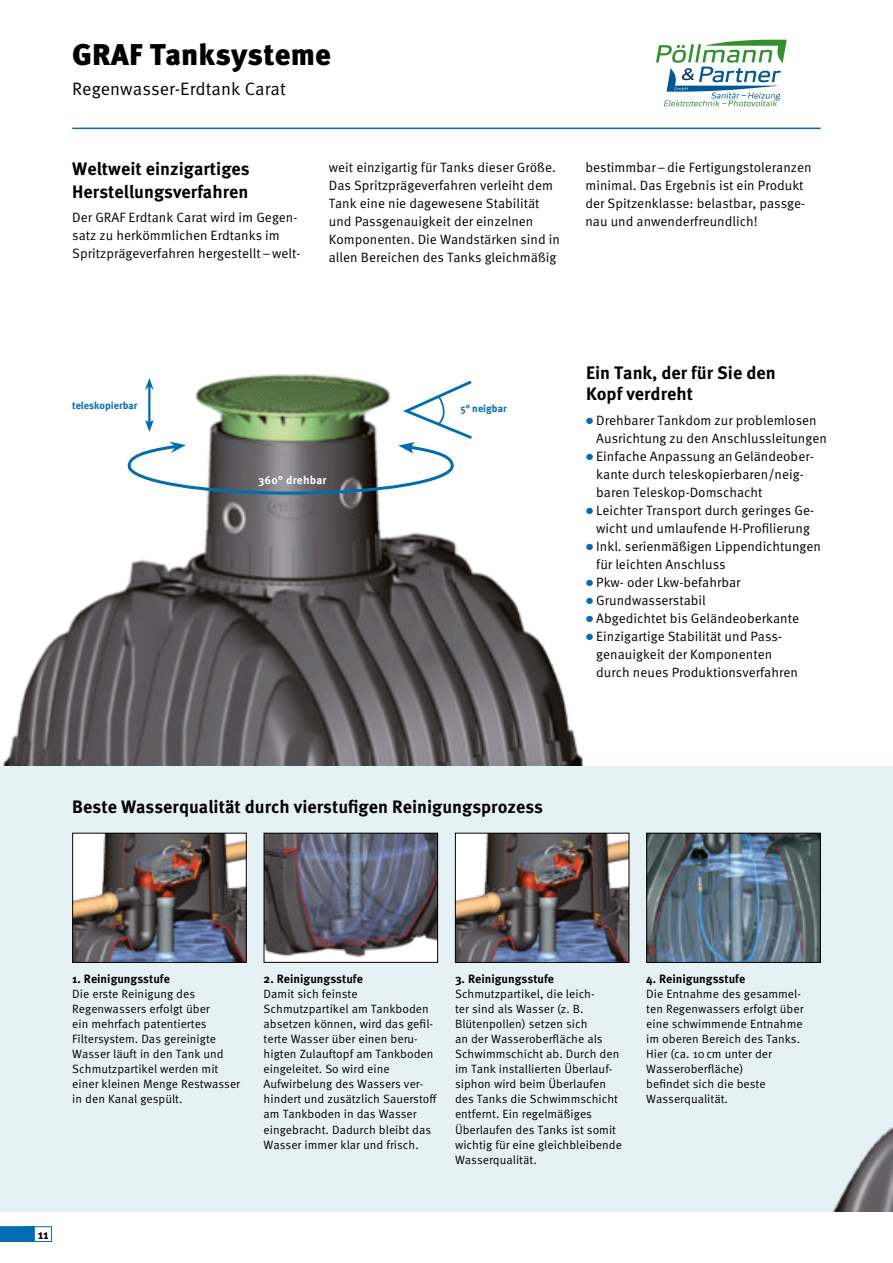
<style>
.page{position:relative;width:893px;height:1263px;background:#fff}
.page>*{position:absolute;margin:0;border:0;box-sizing:border-box;transform-origin:0 0}
.t1{font:900 30px "Meta Pro";color:#000}
.t2{font:700 18px/22.5px "Meta Pro";color:#000}
.t3{font:18px "Meta Pro";color:#000}
.t4{font:13.5px/18px "Meta Pro";color:#000}
.t5{font:700 12.75px "Meta Pro";color:#000}
.t6{font:12px/15px "Meta Pro";color:#000}
.t7{font:700 12px "Meta Pro";color:#000}
.t8{font:700 11.4px "Meta Pro";letter-spacing:.02em;color:#fff}
.t9{font:700 10.2px "Meta Pro";color:#006db3}
.s1{color:#006db3}
</style>
<div class="page">
<hr style="left:72px;top:128px;width:749px;height:1px;background:#006db3">
<div style="left:22px;top:1226px;width:30px;height:16px;border:1px solid #006db3"></div>
<svg style="left:0;top:1226px;width:35px;height:16px"></svg>
<img style="left:3px;top:374px;width:580px;height:392px">
<div style="left:0;top:766px;width:893px;height:446px;background:#e6f1f6"></div>
<img style="left:832px;top:1127px;width:61px;height:85px">
<img style="left:74px;top:835px;width:171px;height:126px">
<div style="left:72px;top:833px;width:175px;height:130px;border:1px solid #000"></div>
<div style="left:264px;top:833px;width:174px;height:129px;background:#fff"></div>
<img style="left:266px;top:835px;width:170px;height:122px">
<div style="left:264px;top:833px;width:174px;height:130px;border:1px solid #000"></div>
<img style="left:457px;top:835px;width:170px;height:126px">
<div style="left:455px;top:833px;width:174px;height:130px;border:1px solid #000"></div>
<img style="left:648px;top:835px;width:171px;height:126px">
<div style="left:646px;top:833px;width:175px;height:130px;border:1px solid #000"></div>
<svg style="left:126px;top:378px;width:349px;height:118px"></svg>
<svg style="left:656px;top:40px;width:131px;height:66px"></svg>
<h1 class="t1" style="left:72px;top:43px;width:260px">GRAF Tanksysteme</h1>
<h2 class="t3" style="left:72px;top:82px;width:215px">Regenwasser-Erdtank Carat</h2>
<h2 class="t2" style="left:72px;top:159px;width:179px">Weltweit einzigartiges<br>Herstellungsverfahren</h2>
<p class="t4" style="left:72px;top:210px;width:230px">Der GRAF Erdtank Carat wird im Gegen&shy;satz zu herkömmlichen Erdtanks im<br>Spritzprägeverfahren hergestellt–welt-</p>
<p class="t4" style="left:329px;top:159px;width:233px">weit einzigartig für Tanks dieser Größe.<br>Das Spritzprägeverfahren verleiht dem Tank eine nie dagewesene Stabilität und Passgenauigkeit der einzelnen Komponenten. Die Wandstärken sind in allen Bereichen des Tanks gleichmäßig</p>
<p class="t4" style="left:585px;top:159px;width:228px">bestimmbar–die Fertigungstoleranzen minimal. Das Ergebnis ist ein Produkt der Spitzenklasse: belastbar, passge&shy;nau und anwenderfreundlich!</p>
<p class="t9" style="left:72px;top:401px;width:67px">teleskopierbar</p>
<p class="t8" style="left:258px;top:475px;width:70px">360° drehbar</p>
<p class="t9" style="left:460px;top:405px;width:48px">5° neigbar</p>
<h2 class="t2" style="left:586px;top:363px;width:191px;line-height:21.6px">Ein Tank, der für Sie den<br>Kopf verdreht</h2>
<p class="t4" style="left:596px;top:412px;width:232px;text-indent:-10px"><span class="s1">●</span> Drehbarer Tankdom zur problemlosen<br>Ausrichtung zu den Anschlussleitungen</p>
<p class="t4" style="left:596px;top:448px;width:219px;text-indent:-10px"><span class="s1">●</span> Einfache Anpassung anGeländeober&shy;kante durch teleskopierbaren/neig&shy;baren Teleskop-Domschacht</p>
<p class="t4" style="left:586px;top:502px;width:230px;text-align:center"><span class="s1">●</span> Leichter Transport durch geringes Ge&shy;wicht und umlaufende H-Profilierung</p>
<p class="t4" style="left:596px;top:538px;width:226px;text-indent:-10px"><span class="s1">●</span> Inkl. serienmäßigen Lippendichtungen für leichten Anschluss</p>
<p class="t4" style="left:586px;top:574px;width:156px"><span class="s1">●</span> Pkw- oder Lkw-befahrbar</p>
<p class="t4" style="left:586px;top:592px;width:121px"><span class="s1">●</span> Grundwasserstabil</p>
<p class="t4" style="left:586px;top:610px;width:215px"><span class="s1">●</span> Abgedichtet bis Geländeoberkante</p>
<p class="t4" style="left:596px;top:628px;width:203px;text-indent:-10px"><span class="s1">●</span> Einzigartige Stabilität und Pass&shy;genauigkeit der Komponenten durch neues Produktionsverfahren</p>
<h2 class="t2" style="left:72px;top:797px;width:472px">Beste Wasserqualität durch vierstufigen Reinigungsprozess</h2>
<p class="t7" style="left:72px;top:974px;width:99px">1. Reinigungsstufe</p>
<p class="t6" style="left:72px;top:988px;width:169px">Die erste Reinigung des<br>Regenwassers erfolgt über<br>ein mehrfach patentiertes<br>Filtersystem. Das gereinigte<br>Wasser läuft in den Tank und<br>Schmutzpartikel werden mit einer kleinen Menge Restwasser in den Kanal gespült.</p>
<p class="t7" style="left:264px;top:974px;width:101px">2. Reinigungsstufe</p>
<p class="t6" style="left:264px;top:988px;width:175px">Damit sich feinste<br>Schmutzpartikel am Tankboden absetzen können, wird das gefil&shy;terte Wasser über einen beru&shy;higten Zulauftopf am Tankboden eingeleitet. So wird eine<br>Aufwirbelung des Wassers ver&shy;hindert und zusätzlich Sauerstoff am Tankboden in das Wasser eingebracht. Dadurch bleibt das<br>Wasser immer klar und frisch.</p>
<p class="t7" style="left:455px;top:974px;width:100px">3. Reinigungsstufe</p>
<p class="t6" style="left:455px;top:988px;width:168px">Schmutzpartikel, die leich-<br>ter sind als Wasser (z. B.<br>Blütenpollen) setzen sich<br>an der Wasseroberfläche als<br>Schwimmschicht ab. Durch den im Tank installierten Überlauf&shy;siphon wird beim Überlaufen des Tanks die Schwimmschicht entfernt. Ein regelmäßiges<br>Überlaufen des Tanks ist somit wichtig für eine gleichbleibende<br>Wasserqualität.</p>
<p class="t7" style="left:646px;top:974px;width:100px">4. Reinigungsstufe</p>
<p class="t6" style="left:646px;top:988px;width:159px">Die Entnahme des gesammel&shy;ten Regenwassers erfolgt über eine schwimmende Entnahme im oberen Bereich des Tanks.<br>Hier (ca. 10cm unter der<br>Wasseroberfläche)<br>befindet sich die beste<br>Wasserqualität.</p>
<p class="t5" style="left:38px;top:1229px;width:12px">11</p>
</div>
